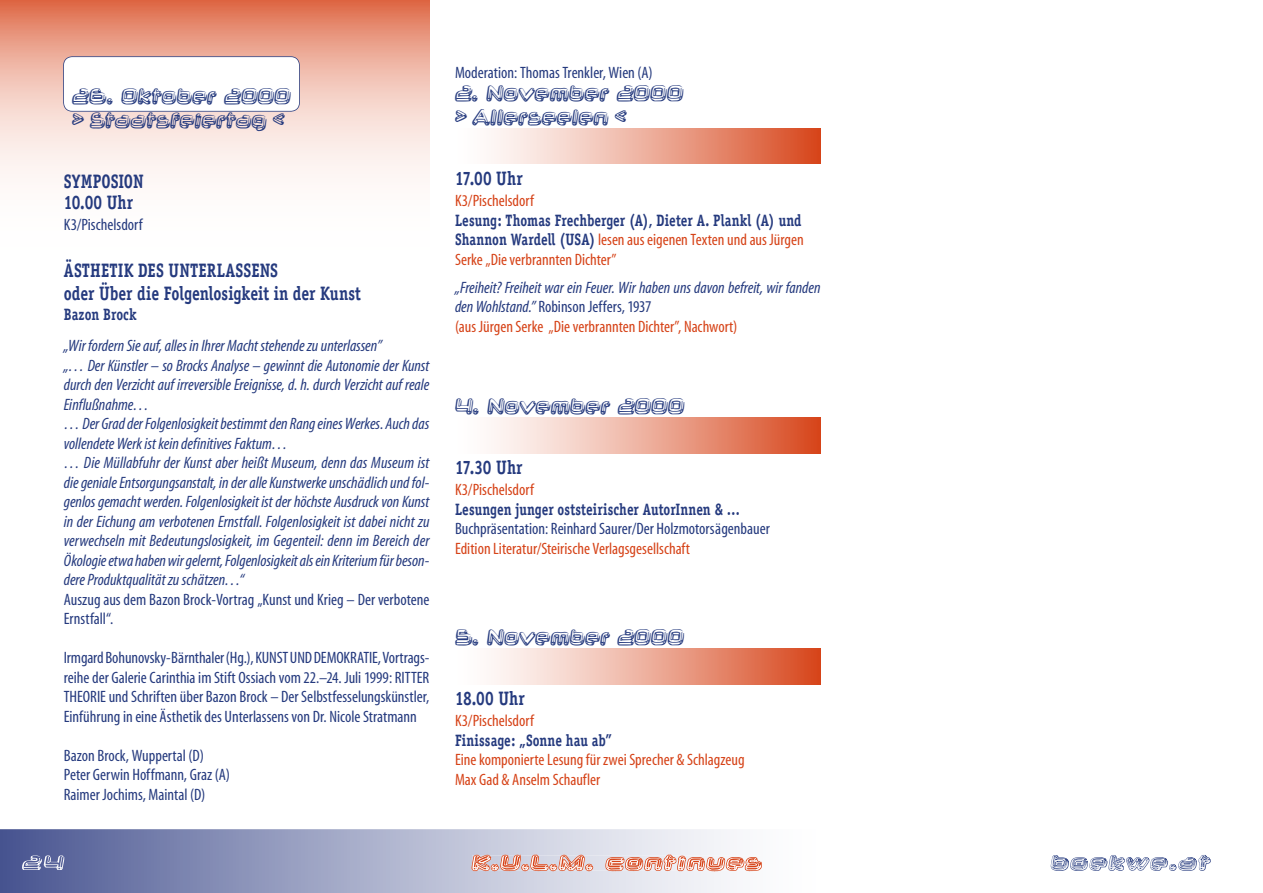
<style>
.page{position:relative;width:1263px;height:893px;background:#fff}
.page>*{position:absolute;margin:0;border:0;box-sizing:border-box;transform-origin:0 0}
.t1{font:700 19.5px/21px "Officina Serif";color:#253a7e;scale:.8 1}
.t2{font:19.5px/23.4px "Neurochrome";color:#253a7e;scale:.8 1}
.t3{font:18px "Neurochrome";letter-spacing:.105em;color:#fff}
.t4{font:italic condensed 16.5px/19.5px "Myriad";color:#253a7e}
.t5{font:condensed 16.5px/19.5px "Myriad";color:#253a7e}
.t6{font:condensed 16.5px/19.5px "Myriad";color:#d64318}
.t7{font:700 16.5px "Officina Serif";letter-spacing:.005em;color:#253a7e;scale:.8 1}
.s1{font-family:"Officina Serif";font-weight:700;font-stretch:normal;color:#253a7e}
.s2{font-style:normal}
.s3{font-style:normal;color:#d64318}
</style>
<div class="page">
<svg style="left:0;top:829px;width:753px;height:64px;background:#a4aac8"></svg>
<svg style="left:0;top:0;width:429px;height:178px;background:#f1c0b2"></svg>
<div style="left:455px;top:129px;width:366px;height:35px;background:linear-gradient(to right,#fff,#d94f26)"></div>
<div style="left:455px;top:418px;width:366px;height:35px;background:linear-gradient(to right,#fff,#d94f26)"></div>
<div style="left:455px;top:649px;width:366px;height:35px;background:linear-gradient(to right,#fff,#d94f26)"></div>
<svg style="left:22px;top:855px;width:42px;height:15px"></svg>
<svg style="left:471px;top:854px;width:291px;height:17px;background:#e5b5ab"></svg>
<svg style="left:1050px;top:855px;width:161px;height:16px"></svg>
<svg style="left:63px;top:56px;width:237px;height:56px"></svg>
<p class="t2" style="left:72px;top:84px;width:275px">26. Oktober 2000 &gt; Staatsfeiertag &lt;</p>
<p class="t1" style="left:64px;top:170px;width:101px">SYMPOSION<br>10.00 Uhr</p>
<p class="t5" style="left:64px;top:215px;width:80px">K3/Pischelsdorf</p>
<p class="t1" style="left:64px;top:258px;width:373px;line-height:23.4px">ÄSTHETIK DES UNTERLASSENS<br>oder Über die Folgenlosigkeit in der Kunst</p>
<p class="t7" style="left:64px;top:304px;width:93px">Bazon Brock</p>
<p class="t4" style="left:64px;top:337px;width:367px">„Wir fordern Sie auf, alles in Ihrer Macht stehende zu unterlassen”<br>„… Der Künstler – so Brocks Analyse – gewinnt die Autonomie der Kunst durch den Verzicht auf irreversible Ereignisse, d. h. durch Verzicht auf reale Einflußnahme…<br>… Der Grad der Folgenlosigkeit bestimmt den Rang eines Werkes. Auch das vollendete Werk ist kein definitives Faktum…<br>… Die Müllabfuhr der Kunst aber heißt Museum, denn das Museum ist die geniale Entsorgungsanstalt, in der alle Kunstwerke unschädlich und fol&shy;genlos gemacht werden. Folgenlosigkeit ist der höchste Ausdruck von Kunst in der Eichung am verbotenen Ernstfall. Folgenlosigkeit ist dabei nicht zu verwechseln mit Bedeutungslosigkeit, im Gegenteil: denn im Bereich der Ökologie etwa haben wir gelernt, Folgenlosigkeit als ein Kriterium für beson&shy;dere Produktqualität zu schätzen…“</p>
<p class="t5" style="left:64px;top:590px;width:367px">Auszug aus dem Bazon Brock-Vortrag „Kunst und Krieg – Der verbotene<br>Ernstfall“.</p>
<p class="t5" style="left:64px;top:649px;width:367px;text-align:justify">Irmgard Bohunovsky-Bärnthaler (Hg.), KUNST UND DEMOKRATIE, Vortrags&shy;reihe der Galerie Carinthia im Stift Ossiach vom 22.–24. Juli 1999: RITTER THEORIE und Schriften über Bazon Brock – Der Selbstfesselungskünstler, Einführung in eine Ästhetik des Unterlassens von Dr. Nicole Stratmann</p>
<p class="t5" style="left:64px;top:746px;width:168px">Bazon Brock, Wuppertal (D)<br>Peter Gerwin Hoffmann, Graz (A)<br>Raimer Jochims, Maintal (D)</p>
<p class="t5" style="left:455px;top:64px;width:199px">Moderation: Thomas Trenkler, Wien (A)</p>
<p class="t2" style="left:455px;top:81px;width:287px">2. November 2000 &gt; Allerseelen &lt;</p>
<p class="t1" style="left:455px;top:167px;width:86px">17.00 Uhr</p>
<p class="t6" style="left:455px;top:191px;width:80px">K3/Pischelsdorf</p>
<p class="t7" style="left:455px;top:210px;width:435px">Lesung: Thomas Frechberger (A), Dieter A. Plankl (A) und</p>
<p class="t6" style="left:455px;top:231px;width:350px"><span class="s1">Shannon Wardell (USA)</span> lesen aus eigenen Texten und aus Jürgen<br>Serke „Die verbrannten Dichter”</p>
<p class="t4" style="left:455px;top:278px;width:367px">„Freiheit? Freiheit war ein Feuer. Wir haben uns davon befreit, wir fanden den Wohlstand.” <span class="s2">Robinson Jeffers, 1937<br></span><span class="s3">(aus Jürgen Serke „Die verbrannten Dichter”, Nachwort)</span></p>
<p class="t2" style="left:455px;top:394px;width:288px">4. November 2000</p>
<p class="t1" style="left:455px;top:457px;width:86px">17.30 Uhr</p>
<p class="t6" style="left:455px;top:481px;width:80px">K3/Pischelsdorf</p>
<p class="t7" style="left:455px;top:499px;width:358px">Lesungen junger oststeirischer AutorInnen &amp; …</p>
<p class="t5" style="left:455px;top:520px;width:316px">Buchpräsentation: Reinhard Saurer/Der Holzmotorsägenbauer</p>
<p class="t6" style="left:455px;top:539px;width:237px">Edition Literatur/Steirische Verlagsgesellschaft</p>
<p class="t2" style="left:455px;top:625px;width:288px">5. November 2000</p>
<p class="t1" style="left:455px;top:688px;width:89px">18.00 Uhr</p>
<p class="t6" style="left:455px;top:712px;width:80px">K3/Pischelsdorf</p>
<p class="t7" style="left:455px;top:730px;width:198px">Finissage: „Sonne hau ab”</p>
<p class="t6" style="left:455px;top:751px;width:291px">Eine komponierte Lesung für zwei Sprecher &amp; Schlagzeug<br>Max Gad &amp; Anselm Schaufler</p>
<p class="t3" style="left:1051px;top:852px;width:160px">boekwe.at</p>
</div>
